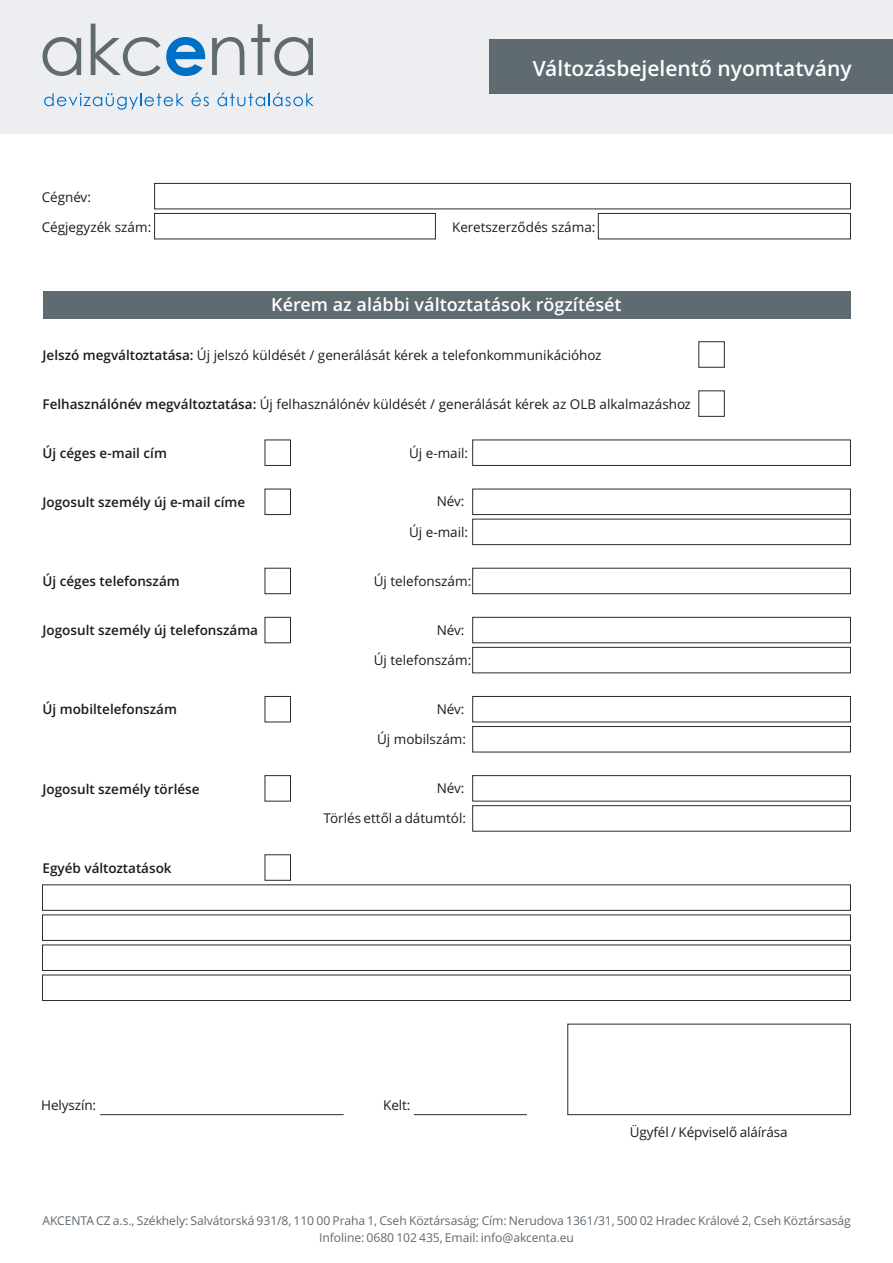
<style>
.page{position:relative;width:893px;height:1263px;background:#fff}
.page>*{position:absolute;margin:0;border:0;box-sizing:border-box;transform-origin:0 0}
.t1{font:600 21px "Open Sans";color:#fefefe}
.t2{font:600 18px "Open Sans";color:#fff}
.t3{font:13.5px "Open Sans";color:#1f1a20}
.t4{font:600 13.5px "Open Sans";color:#1f1a20}
.t5{font:12.15px/16.5px "Open Sans";letter-spacing:-.01em;color:#606a71;text-align:center}
.s1{font-weight:600}
</style>
<div class="page">
<div style="left:0;top:0;width:893px;height:133px;background:#eceef2"></div>
<div style="left:489px;top:40px;width:404px;height:54px;background:#606a71"></div>
<svg style="left:154px;top:183px;width:697px;height:57px"></svg>
<div style="left:698px;top:341px;width:27px;height:27px;border:1px solid #2a2a29"></div>
<div style="left:43px;top:291px;width:807px;height:27px;background:#606a71"></div>
<div style="left:265px;top:440px;width:26px;height:26px;border:1px solid #2a2a29"></div>
<div style="left:472px;top:440px;width:379px;height:26px;border:1px solid #2a2a29"></div>
<div style="left:265px;top:568px;width:26px;height:26px;border:1px solid #2a2a29"></div>
<div style="left:472px;top:568px;width:379px;height:26px;border:1px solid #2a2a29"></div>
<div style="left:265px;top:489px;width:26px;height:26px;border:1px solid #2a2a29"></div>
<div style="left:472px;top:489px;width:379px;height:26px;border:1px solid #2a2a29"></div>
<div style="left:472px;top:519px;width:379px;height:26px;border:1px solid #2a2a29"></div>
<div style="left:265px;top:617px;width:26px;height:26px;border:1px solid #2a2a29"></div>
<div style="left:472px;top:617px;width:379px;height:26px;border:1px solid #2a2a29"></div>
<div style="left:472px;top:647px;width:379px;height:26px;border:1px solid #2a2a29"></div>
<div style="left:265px;top:775px;width:26px;height:26px;border:1px solid #2a2a29"></div>
<div style="left:472px;top:775px;width:379px;height:26px;border:1px solid #2a2a29"></div>
<div style="left:472px;top:805px;width:379px;height:26px;border:1px solid #2a2a29"></div>
<div style="left:265px;top:696px;width:26px;height:26px;border:1px solid #2a2a29"></div>
<div style="left:472px;top:696px;width:379px;height:26px;border:1px solid #2a2a29"></div>
<div style="left:472px;top:726px;width:379px;height:26px;border:1px solid #2a2a29"></div>
<div style="left:265px;top:854px;width:26px;height:27px;border:1px solid #2a2a29"></div>
<div style="left:42px;top:884px;width:809px;height:27px;border:1px solid #2a2a29"></div>
<div style="left:42px;top:914px;width:809px;height:27px;border:1px solid #2a2a29"></div>
<div style="left:42px;top:944px;width:809px;height:27px;border:1px solid #2a2a29"></div>
<div style="left:42px;top:975px;width:809px;height:26px;border:1px solid #2a2a29"></div>
<svg style="left:44px;top:93px;width:140px;height:17px"></svg>
<svg style="left:191px;top:93px;width:18px;height:13px"></svg>
<svg style="left:217px;top:93px;width:97px;height:13px"></svg>
<svg style="left:43px;top:24px;width:270px;height:52px"></svg>
<svg style="left:567px;top:1023px;width:284px;height:92px"></svg>
<hr style="left:100px;top:1114px;width:244px;height:1px;background:#2a2a29">
<hr style="left:414px;top:1114px;width:113px;height:1px;background:#2a2a29">
<div style="left:698px;top:390px;width:27px;height:27px;border:1px solid #2a2a29"></div>
<h1 class="t1" style="left:533px;top:60px;width:320px">Változásbejelentő nyomtatvány</h1>
<p class="t3" style="left:42px;top:191px;width:51px">Cégnév:</p>
<p class="t3" style="left:42px;top:222px;width:111px">Cégjegyzék szám:</p>
<p class="t3" style="left:452px;top:222px;width:145px">Keretszerződés száma:</p>
<h2 class="t2" style="left:271px;top:297px;width:352px">Kérem az alábbi változtatások rögzítését</h2>
<p class="t3" style="left:43px;top:349px;width:560px"><span class="s1">Jelszó megváltoztatása:</span> Új jelszó küldését / generálását kérek a telefonkommunikációhoz</p>
<p class="t3" style="left:43px;top:398px;width:650px"><span class="s1">Felhasználónév megváltoztatása:</span> Új felhasználónév küldését / generálását kérek az OLB alkalmazáshoz</p>
<p class="t4" style="left:43px;top:447px;width:126px">Új céges e-mail cím</p>
<p class="t3" style="left:409px;top:447px;width:61px">Új e-mail:</p>
<p class="t4" style="left:43px;top:497px;width:204px">Jogosult személy új e-mail címe</p>
<p class="t3" style="left:437px;top:496px;width:29px">Név:</p>
<p class="t3" style="left:409px;top:526px;width:61px">Új e-mail:</p>
<p class="t4" style="left:43px;top:576px;width:139px">Új céges telefonszám</p>
<p class="t3" style="left:374px;top:575px;width:99px">Új telefonszám:</p>
<p class="t4" style="left:43px;top:625px;width:217px">Jogosult személy új telefonszáma</p>
<p class="t3" style="left:437px;top:624px;width:29px">Név:</p>
<p class="t3" style="left:374px;top:654px;width:99px">Új telefonszám:</p>
<p class="t4" style="left:43px;top:704px;width:136px">Új mobiltelefonszám</p>
<p class="t3" style="left:437px;top:703px;width:29px">Név:</p>
<p class="t3" style="left:377px;top:733px;width:90px">Új mobilszám:</p>
<p class="t4" style="left:43px;top:783px;width:159px">Jogosult személy törlése</p>
<p class="t3" style="left:437px;top:783px;width:29px">Név:</p>
<p class="t3" style="left:324px;top:813px;width:144px">Törlés ettől a dátumtól:</p>
<p class="t4" style="left:43px;top:862px;width:131px">Egyéb változtatások</p>
<p class="t3" style="left:41px;top:1100px;width:56px">Helyszín:</p>
<p class="t3" style="left:383px;top:1100px;width:29px">Kelt:</p>
<p class="t3" style="left:630px;top:1127px;width:159px">Ügyfél / Képviselő aláírása</p>
<p class="t5" style="left:43px;top:1214px;width:810px">AKCENTA CZ a.s., Székhely: Salvátorská 931/8, 110 00 Praha 1, Cseh Köztársaság; Cím: Nerudova 1361/31, 500 02 Hradec Králové 2, Cseh Köztársaság<br>Infoline: 0680 102 435, Email: info@akcenta.eu</p>
</div>
